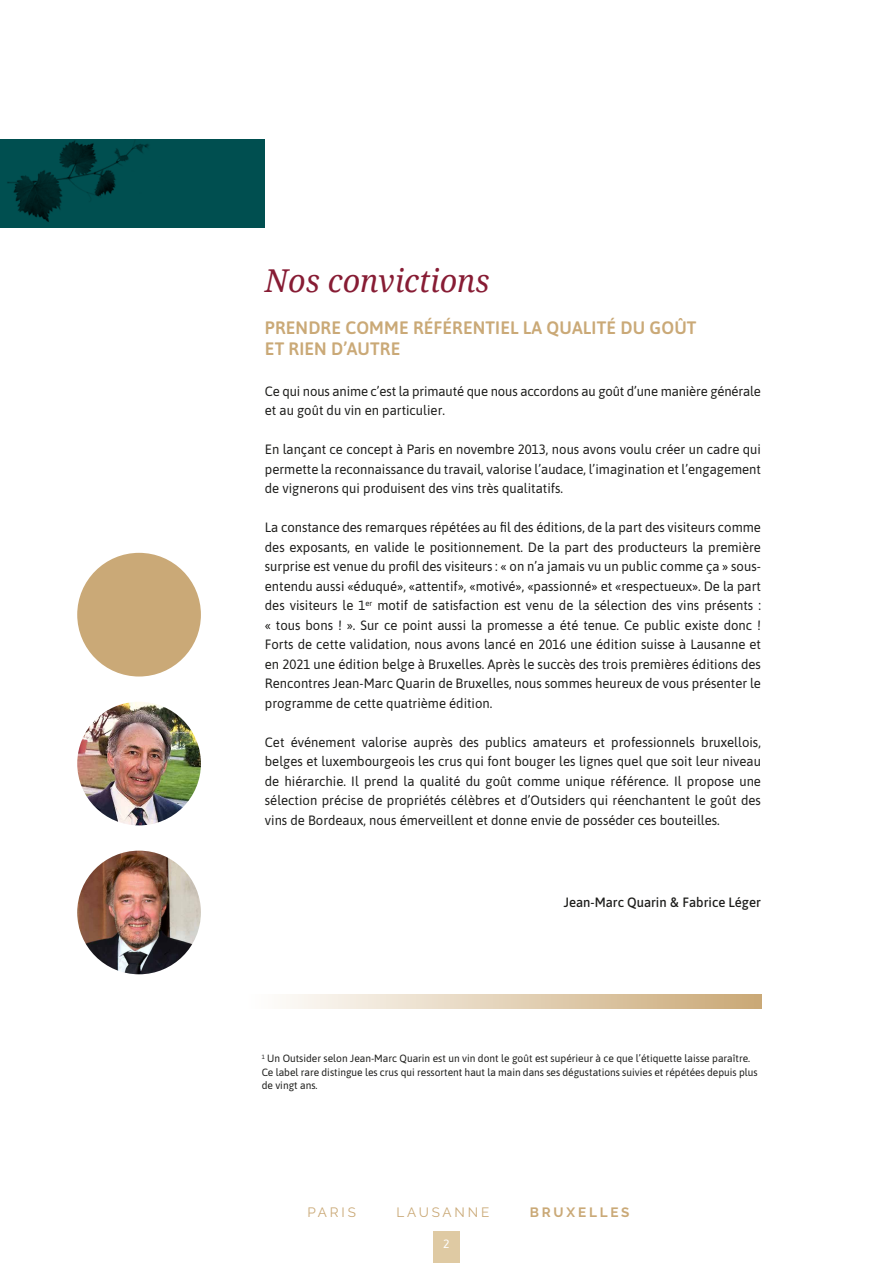
<style>
.page{position:relative;width:893px;height:1263px;background:#fff}
.page>*{position:absolute;margin:0;border:0;box-sizing:border-box;transform-origin:0 0}
.t1{font:italic 31.5px "Noto Serif";color:#871c34}
.t2{font:600 18px/21px "Asap";letter-spacing:.01em;color:#caa977}
.t3{font:13.5px/19.5px "Asap";color:#1d1d1b;text-align:justify}
.t4{font:500 13.5px "Asap";color:#1d1d1b}
.t5{font:13.5px "Raleway";letter-spacing:.21em;color:#caa977}
.t6{font:700 13.5px "Raleway";letter-spacing:.21em;color:#caa977}
.t7{font:12px "Asap";color:#fff}
.t8{font:10.5px/13.5px "Asap";color:#1d1d1b}
.s1{font-family:"DIN"}
</style>
<div class="page">
<div style="left:433px;top:1232px;width:27px;height:31px;background:#dfcaa3"></div>
<div style="left:0;top:139px;width:265px;height:89px;background:#004f50"></div>
<img style="left:7px;top:140px;width:142px;height:82px">
<svg style="left:286px;top:995px;width:475px;height:14px;background:#e2d0b5"></svg>
<div style="left:77px;top:553px;width:124px;height:123px;background:#caa977;border-radius:50%"></div>
<img style="left:77px;top:702px;width:124px;height:123px;border-radius:62px">
<img style="left:77px;top:851px;width:124px;height:123px;border-radius:62px">
<h1 class="t1" style="left:265px;top:259px;width:226px">Nos convictions</h1>
<h2 class="t2" style="left:265px;top:316px;width:433px">PRENDRE COMME RÉFÉRENTIEL LA QUALITÉ DU GOÛT<br>ET RIEN D’AUTRE</h2>
<p class="t3" style="left:265px;top:380px;width:498px">Ce qui nous anime c’est la primauté que nous accordons au goût d’une manière générale et au goût du vin en particulier.</p>
<p class="t3" style="left:265px;top:439px;width:498px">En lançant ce concept à Paris en novembre 2013, nous avons voulu créer un cadre qui permette la reconnaissance du travail, valorise l’audace, l’imagination et l’engagement de vignerons qui produisent des vins très qualitatifs.</p>
<p class="t3" style="left:265px;top:517px;width:498px">La constance des remarques répétées au fil des éditions, de la part des visiteurs comme des exposants, en valide le positionnement. De la part des producteurs la première surprise est venue du profil des visiteurs : « on n’a jamais vu un public comme ça » sous&shy;entendu aussi «éduqué», «attentif», «motivé», «passionné» et «respectueux». De la part des visiteurs le 1<sup>er</sup> motif de satisfaction est venu de la sélection des vins présents : « tous bons ! ». Sur ce point aussi la promesse a été tenue. Ce public existe donc !<br>Forts de cette validation, nous avons lancé en 2016 une édition suisse à Lausanne et en 2021 une édition belge à Bruxelles. Après le succès des trois premières éditions des Rencontres Jean-Marc Quarin de Bruxelles, nous sommes heureux de vous présenter le programme de cette quatrième édition.</p>
<p class="t3" style="left:265px;top:731px;width:498px">Cet événement valorise auprès des publics amateurs et professionnels bruxellois, belges et luxembourgeois les crus qui font bouger les lignes quel que soit leur niveau de hiérarchie. Il prend la qualité du goût comme unique référence. Il propose une sélection précise de propriétés célèbres et d’Outsiders qui réenchantent le goût des vins de Bordeaux, nous émerveillent et donne envie de posséder ces bouteilles.</p>
<p class="t4" style="left:564px;top:893px;width:199px">Jean-Marc Quarin <span class="s1">&amp;</span> Fabrice Léger</p>
<p class="t8" style="left:262px;top:1051px;width:498px"><sup>1</sup> Un Outsider selon Jean-Marc Quarin est un vin dont le goût est supérieur à ce que l’étiquette laisse paraître.<br>Ce label rare distingue les crus qui ressortent haut la main dans ses dégustations suivies et répétées depuis plus de vingt ans.</p>
<p class="t5" style="left:307px;top:1204px;width:50px">PARIS</p>
<p class="t5" style="left:396px;top:1204px;width:94px">LAUSANNE</p>
<p class="t6" style="left:530px;top:1205px;width:101px">BRUXELLES</p>
<p class="t7" style="left:443px;top:1235px;width:8px">2</p>
</div>
